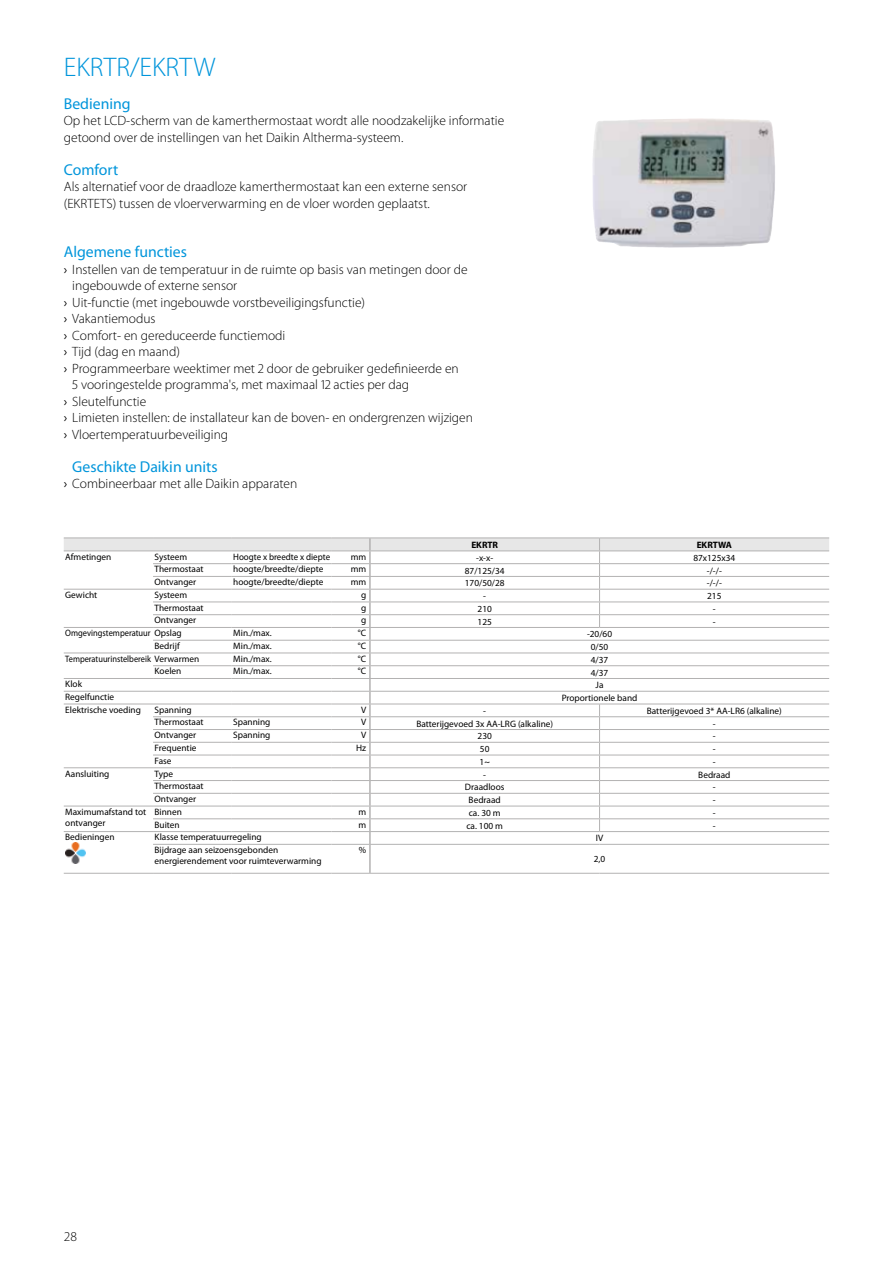
<style>
.page{position:relative;width:893px;height:1263px;background:#fff}
.page>*{position:absolute;margin:0;border:0;box-sizing:border-box;transform-origin:0 0}
.t1{font:300 27px "Myriad Pro";color:#0095db}
.t2{font:15.75px "Myriad Pro";color:#0095db}
.t3{font:300 13.5px/16.5px "Myriad Pro";color:#000}
.t4{font:9.3px/11.1px "Myriad Pro";color:#000}
.t5{font:9.3px "Myriad Pro";color:#000;scale:.9 1}
.t6{font:9.3px "Myriad Pro";color:#000;scale:.91 1}
.t7{font:9.3px "Myriad Pro";color:#000;scale:.96 1}
.t8{font:700 9.3px "Myriad Pro";color:#000}
.s1{font-weight:400}
</style>
<div class="page">
<img style="left:592px;top:118px;width:106px;height:122px">
<hr style="left:64px;top:873px;width:89px;height:1px;background:#b3b2b2">
<hr style="left:64px;top:537px;width:89px;height:1px;background:#b3b2b2">
<hr style="left:153px;top:537px;width:79px;height:1px;background:#b3b2b2">
<hr style="left:232px;top:537px;width:100px;height:1px;background:#b3b2b2">
<hr style="left:332px;top:537px;width:38px;height:1px;background:#b3b2b2">
<hr style="left:370px;top:537px;width:230px;height:1px;background:#b3b2b2">
<hr style="left:600px;top:537px;width:229px;height:1px;background:#b3b2b2">
<svg style="left:64px;top:538px;width:765px;height:306px"></svg>
<hr style="left:370px;top:831px;width:230px;height:1px;background:#b3b2b2">
<hr style="left:600px;top:831px;width:229px;height:1px;background:#b3b2b2">
<hr style="left:153px;top:844px;width:79px;height:1px;background:#b3b2b2">
<hr style="left:232px;top:844px;width:100px;height:1px;background:#b3b2b2">
<hr style="left:153px;top:873px;width:79px;height:1px;background:#b3b2b2">
<hr style="left:232px;top:873px;width:100px;height:1px;background:#b3b2b2">
<hr style="left:332px;top:844px;width:38px;height:1px;background:#b3b2b2">
<hr style="left:332px;top:873px;width:38px;height:1px;background:#b3b2b2">
<hr style="left:369px;top:845px;width:2px;height:28px;background:#b3b2b2">
<hr style="left:370px;top:844px;width:230px;height:1px;background:#b3b2b2">
<hr style="left:600px;top:844px;width:229px;height:1px;background:#b3b2b2">
<hr style="left:370px;top:873px;width:230px;height:1px;background:#b3b2b2">
<hr style="left:600px;top:873px;width:229px;height:1px;background:#b3b2b2">
<img style="left:65px;top:842px;width:20px;height:21px">
<h1 class="t1" style="left:64px;top:52px;width:153px">EKRTR/EKRTW</h1>
<p class="t2" style="left:64px;top:94px;width:68px">Bediening</p>
<p class="t3" style="left:64px;top:112px;width:442px">Op het LCD-scherm van de kamerthermostaat wordt alle noodzakelijke informatie getoond over de instellingen van het Daikin Altherma-systeem.</p>
<p class="t2" style="left:64px;top:160px;width:56px">Comfort</p>
<p class="t3" style="left:64px;top:178px;width:405px">Als alternatief voor de draadloze kamerthermostaat kan een externe sensor (EKRTETS) tussen de vloerverwarming en de vloer worden geplaatst.</p>
<p class="t2" style="left:64px;top:242px;width:125px">Algemene functies</p>
<p class="t3" style="left:64px;top:261px;width:405px"><span class="s1">›</span> Instellen van de temperatuur in de ruimte op basis van metingen door de</p>
<p class="t3" style="left:72px;top:277px;width:166px">ingebouwde of externe sensor</p>
<p class="t3" style="left:64px;top:294px;width:303px"><span class="s1">›</span> Uit-functie (met ingebouwde vorstbeveiligingsfunctie)</p>
<p class="t3" style="left:64px;top:310px;width:93px"><span class="s1">›</span> Vakantiemodus</p>
<p class="t3" style="left:64px;top:327px;width:223px"><span class="s1">›</span> Comfort- en gereduceerde functiemodi</p>
<p class="t3" style="left:64px;top:343px;width:118px"><span class="s1">›</span> Tijd (dag en maand)</p>
<p class="t3" style="left:64px;top:360px;width:396px"><span class="s1">›</span> Programmeerbare weektimer met 2 door de gebruiker gedefinieerde en</p>
<p class="t3" style="left:72px;top:376px;width:338px">5 vooringestelde programma's, met maximaal 12 acties per dag</p>
<p class="t3" style="left:64px;top:393px;width:84px"><span class="s1">›</span> Sleutelfunctie</p>
<p class="t3" style="left:64px;top:409px;width:411px"><span class="s1">›</span> Limieten instellen: de installateur kan de boven- en ondergrenzen wijzigen</p>
<p class="t3" style="left:64px;top:426px;width:166px"><span class="s1">›</span> Vloertemperatuurbeveiliging</p>
<p class="t2" style="left:72px;top:457px;width:147px">Geschikte Daikin units</p>
<p class="t3" style="left:64px;top:475px;width:235px"><span class="s1">›</span> Combineerbaar met alle Daikin apparaten</p>
<p class="t8" style="left:471px;top:539px;width:28px">EKRTR</p>
<p class="t8" style="left:697px;top:539px;width:37px">EKRTWA</p>
<p class="t4" style="left:65px;top:551px;width:48px">Afmetingen</p>
<p class="t4" style="left:155px;top:551px;width:34px">Systeem</p>
<p class="t7" style="left:233px;top:551px;width:102px">Hoogte x breedte x diepte</p>
<p class="t4" style="left:351px;top:551px;width:17px">mm</p>
<p class="t4" style="left:476px;top:552px;width:19px">-x-x-</p>
<p class="t4" style="left:693px;top:552px;width:44px">87x125x34</p>
<p class="t4" style="left:155px;top:563px;width:51px">Thermostaat</p>
<p class="t4" style="left:233px;top:563px;width:92px">hoogte/breedte/diepte</p>
<p class="t4" style="left:351px;top:563px;width:17px">mm</p>
<p class="t4" style="left:465px;top:565px;width:41px">87/125/34</p>
<p class="t4" style="left:707px;top:565px;width:16px">-/-/-</p>
<p class="t4" style="left:155px;top:576px;width:43px">Ontvanger</p>
<p class="t4" style="left:233px;top:576px;width:92px">hoogte/breedte/diepte</p>
<p class="t4" style="left:351px;top:576px;width:17px">mm</p>
<p class="t4" style="left:465px;top:577px;width:41px">170/50/28</p>
<p class="t4" style="left:707px;top:577px;width:16px">-/-/-</p>
<p class="t4" style="left:65px;top:589px;width:34px">Gewicht</p>
<p class="t4" style="left:155px;top:589px;width:34px">Systeem</p>
<p class="t4" style="left:361px;top:589px;width:7px">g</p>
<p class="t4" style="left:483px;top:590px;width:4px">-</p>
<p class="t4" style="left:707px;top:590px;width:16px">215</p>
<p class="t4" style="left:155px;top:602px;width:51px">Thermostaat</p>
<p class="t4" style="left:361px;top:602px;width:7px">g</p>
<p class="t4" style="left:478px;top:603px;width:16px">210</p>
<p class="t4" style="left:713px;top:603px;width:4px">-</p>
<p class="t4" style="left:155px;top:615px;width:43px">Ontvanger</p>
<p class="t4" style="left:361px;top:615px;width:7px">g</p>
<p class="t4" style="left:478px;top:616px;width:16px">125</p>
<p class="t4" style="left:713px;top:616px;width:4px">-</p>
<p class="t6" style="left:65px;top:627px;width:130px">Omgevingstemperatuur Opslag</p>
<p class="t4" style="left:233px;top:627px;width:40px">Min./max.</p>
<p class="t4" style="left:358px;top:627px;width:10px">°C</p>
<p class="t4" style="left:587px;top:628px;width:27px">-20/60</p>
<p class="t4" style="left:155px;top:640px;width:27px">Bedrijf</p>
<p class="t4" style="left:233px;top:640px;width:40px">Min./max.</p>
<p class="t4" style="left:358px;top:640px;width:10px">°C</p>
<p class="t4" style="left:591px;top:641px;width:19px">0/50</p>
<p class="t5" style="left:65px;top:653px;width:150px">Temperatuurinstelbereik Verwarmen</p>
<p class="t4" style="left:233px;top:653px;width:40px">Min./max.</p>
<p class="t4" style="left:358px;top:653px;width:10px">°C</p>
<p class="t4" style="left:591px;top:654px;width:19px">4/37</p>
<p class="t4" style="left:155px;top:666px;width:28px">Koelen</p>
<p class="t4" style="left:233px;top:666px;width:40px">Min./max.</p>
<p class="t4" style="left:358px;top:666px;width:10px">°C</p>
<p class="t4" style="left:591px;top:667px;width:19px">4/37</p>
<p class="t4" style="left:65px;top:678px;width:18px">Klok</p>
<p class="t4" style="left:596px;top:679px;width:9px">Ja</p>
<p class="t4" style="left:65px;top:691px;width:50px">Regelfunctie</p>
<p class="t4" style="left:562px;top:692px;width:77px">Proportionele band</p>
<p class="t4" style="left:65px;top:704px;width:77px">Elektrische voeding</p>
<p class="t4" style="left:155px;top:704px;width:39px">Spanning</p>
<p class="t4" style="left:361px;top:704px;width:7px">V</p>
<p class="t4" style="left:483px;top:705px;width:4px">-</p>
<p class="t4" style="left:647px;top:705px;width:137px">Batterijgevoed 3* AA-LR6 (alkaline)</p>
<p class="t4" style="left:155px;top:717px;width:51px">Thermostaat</p>
<p class="t4" style="left:233px;top:717px;width:39px">Spanning</p>
<p class="t4" style="left:361px;top:717px;width:7px">V</p>
<p class="t4" style="left:416px;top:718px;width:138px">Batterijgevoed 3x AA-LRG (alkaline)</p>
<p class="t4" style="left:713px;top:718px;width:4px">-</p>
<p class="t4" style="left:155px;top:729px;width:43px">Ontvanger</p>
<p class="t4" style="left:233px;top:729px;width:39px">Spanning</p>
<p class="t4" style="left:361px;top:729px;width:7px">V</p>
<p class="t4" style="left:478px;top:731px;width:16px">230</p>
<p class="t4" style="left:713px;top:731px;width:4px">-</p>
<p class="t4" style="left:155px;top:742px;width:43px">Frequentie</p>
<p class="t4" style="left:356px;top:742px;width:12px">Hz</p>
<p class="t4" style="left:480px;top:743px;width:11px">50</p>
<p class="t4" style="left:713px;top:743px;width:4px">-</p>
<p class="t4" style="left:155px;top:755px;width:18px">Fase</p>
<p class="t4" style="left:480px;top:756px;width:12px">1~</p>
<p class="t4" style="left:713px;top:756px;width:4px">-</p>
<p class="t4" style="left:65px;top:768px;width:46px">Aansluiting</p>
<p class="t4" style="left:155px;top:768px;width:20px">Type</p>
<p class="t4" style="left:483px;top:769px;width:4px">-</p>
<p class="t4" style="left:698px;top:769px;width:34px">Bedraad</p>
<p class="t4" style="left:155px;top:780px;width:51px">Thermostaat</p>
<p class="t4" style="left:465px;top:782px;width:41px">Draadloos</p>
<p class="t4" style="left:713px;top:782px;width:4px">-</p>
<p class="t4" style="left:155px;top:793px;width:43px">Ontvanger</p>
<p class="t4" style="left:469px;top:794px;width:34px">Bedraad</p>
<p class="t4" style="left:713px;top:794px;width:4px">-</p>
<p class="t4" style="left:65px;top:806px;width:83px">Maximumafstand tot ontvanger</p>
<p class="t4" style="left:155px;top:806px;width:29px">Binnen</p>
<p class="t4" style="left:359px;top:806px;width:9px">m</p>
<p class="t4" style="left:469px;top:807px;width:33px">ca. 30 m</p>
<p class="t4" style="left:713px;top:807px;width:4px">-</p>
<p class="t4" style="left:155px;top:819px;width:27px">Buiten</p>
<p class="t4" style="left:359px;top:819px;width:9px">m</p>
<p class="t4" style="left:466px;top:820px;width:38px">ca. 100 m</p>
<p class="t4" style="left:713px;top:820px;width:4px">-</p>
<p class="t4" style="left:65px;top:831px;width:51px">Bedieningen</p>
<p class="t4" style="left:155px;top:831px;width:109px">Klasse temperatuurregeling</p>
<p class="t4" style="left:596px;top:833px;width:9px">IV</p>
<p class="t4" style="left:155px;top:844px;width:169px">Bijdrage aan seizoensgebonden energierendement voor ruimteverwarming</p>
<p class="t4" style="left:359px;top:844px;width:9px">%</p>
<p class="t4" style="left:594px;top:853px;width:13px">2,0</p>
<p class="t3" style="left:64px;top:1228px;width:15px">28</p>
</div>
